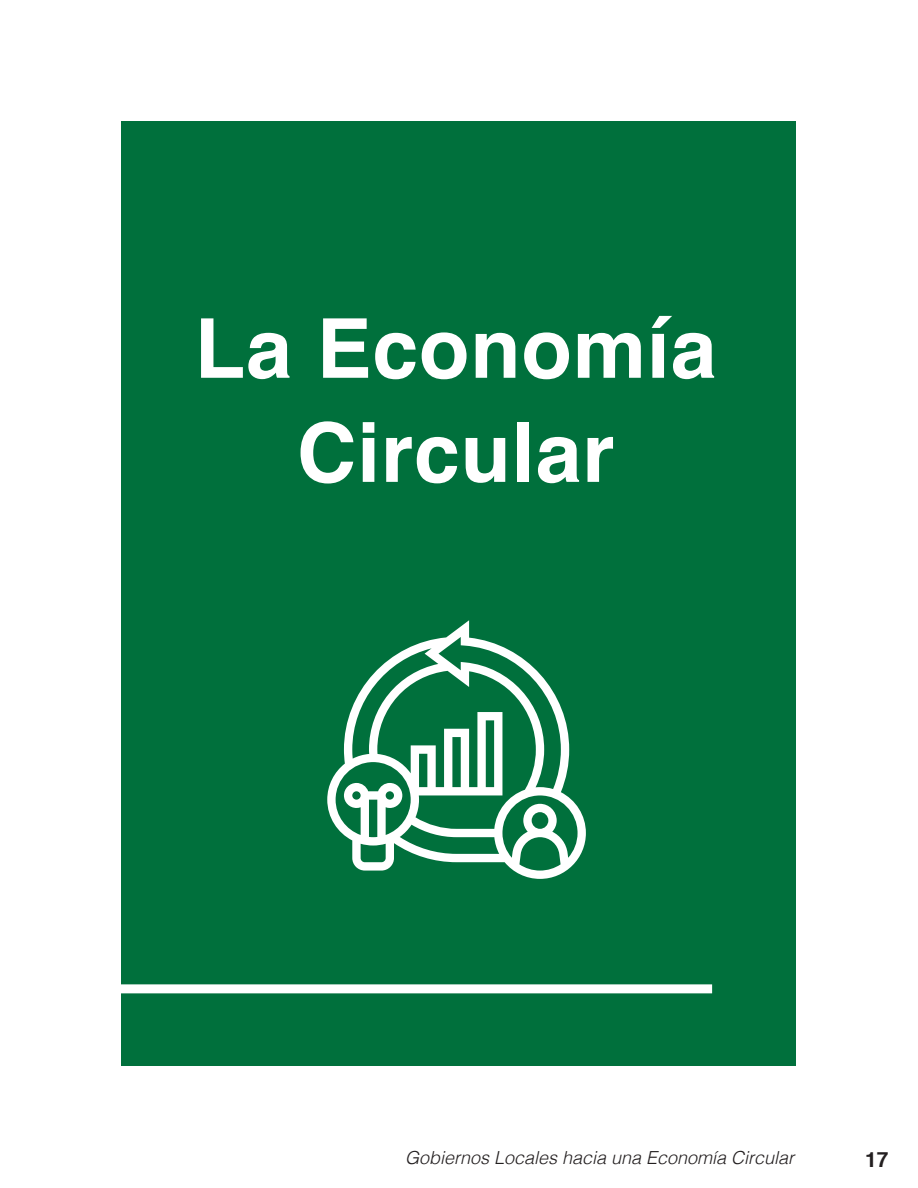
<style>
.page{position:relative;width:918px;height:1188px;background:#fff}
.page>*{position:absolute;margin:0;border:0;box-sizing:border-box;transform-origin:0 0}
.body_text{font:700 82.5px "Helvetica";letter-spacing:.01em;color:#fff}
.t1{font:700 21px "Helvetica";color:#231f20}
.t2{font:italic 300 18px "Helvetica";color:#231f20}
</style>
<div class="page">
<div style="left:122px;top:122px;width:674px;height:944px;background:#00703c"></div>
<svg style="left:327px;top:620px;width:259px;height:259px"></svg>
<div style="left:54px;top:984px;width:658px;height:9px;background:#fff"></div>
<p class="body_text" style="left:195px;top:282px;width:523px">La Economía</p>
<p class="body_text" style="left:297px;top:386px;width:319px">Circular</p>
<p class="t2" style="left:405px;top:1142px;width:391px">Gobiernos Locales hacia una Economía Circular</p>
<p class="t1" style="left:865px;top:1143px;width:25px">17</p>
</div>
